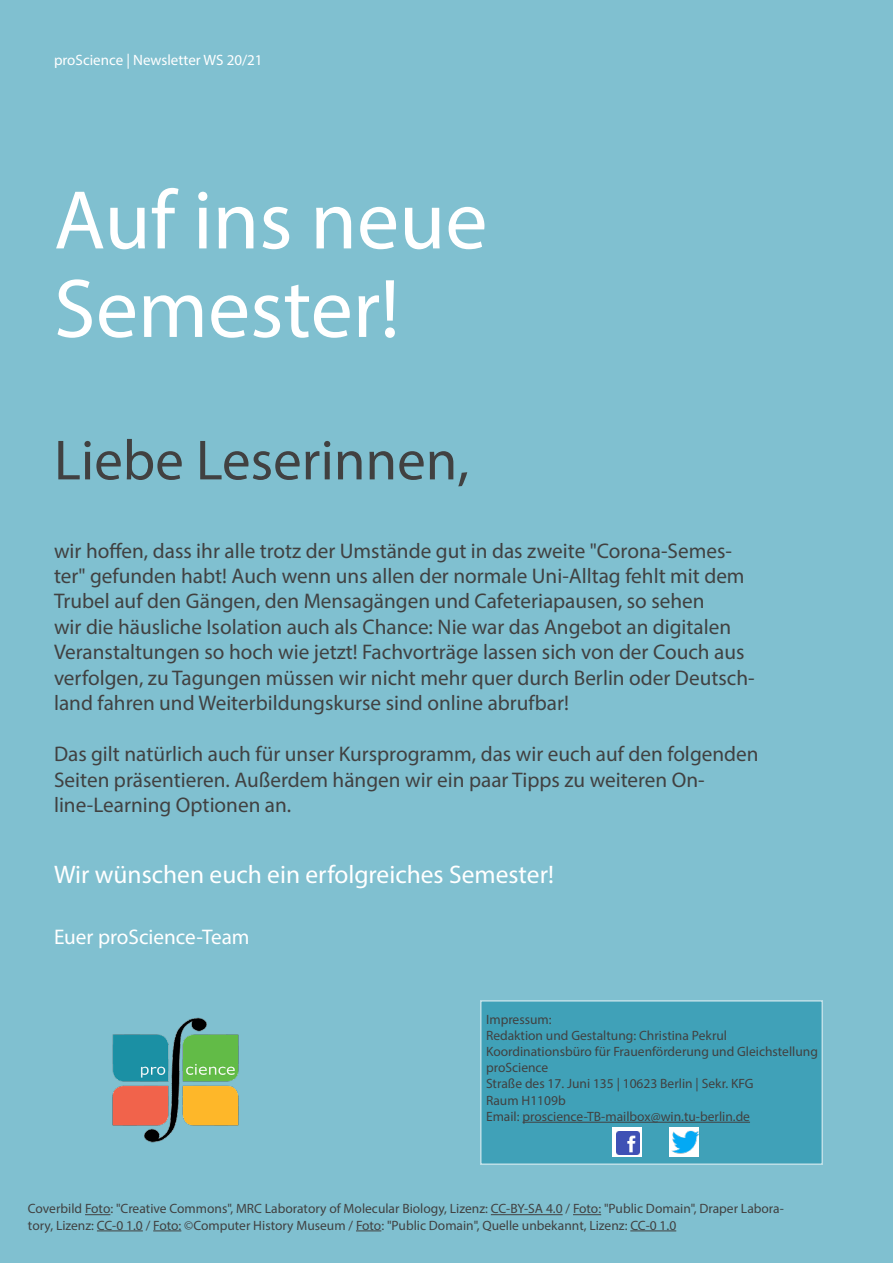
<style>
.page{position:relative;width:893px;height:1263px;background:#80c0d0}
.page>*{position:absolute;margin:0;border:0;box-sizing:border-box;transform-origin:0 0}
.Übergroßer_Überschri{font:84px/88.5px "Myriad Pro";color:#fff}
.Addressierung{font:57px "Myriad Pro";color:#414141}
.Abschlusstext{font:25.5px "Myriad Pro";color:#fff}
.Textkörper{font:21.15px/25.5px "Myriad Pro";color:#414141}
.Abschlusstext-2{font:21.15px "Myriad Pro";color:#fff}
.Musterseite_-_Fortla{font:15px "Myriad Pro";color:#fff}
.Copyright{font:13.5px/16.2px "Myriad Pro";color:#414141}
</style>
<div class="page">
<svg style="left:85px;top:1214px;width:25px;height:1px"></svg>
<hr style="left:491px;top:1214px;width:72px;height:1px;background:#414141">
<svg style="left:573px;top:1214px;width:28px;height:1px"></svg>
<hr style="left:97px;top:1230px;width:46px;height:1px;background:#414141">
<svg style="left:153px;top:1230px;width:28px;height:1px"></svg>
<svg style="left:356px;top:1230px;width:25px;height:1px"></svg>
<hr style="left:630px;top:1230px;width:46px;height:1px;background:#414141">
<div style="left:480px;top:1000px;width:343px;height:165px;background:#40a1b8"></div>
<hr style="left:522px;top:1122px;width:228px;height:1px;background:#414141">
<div style="left:613px;top:1127px;width:29px;height:29px;background:#fff"></div>
<img style="left:669px;top:1127px;width:30px;height:30px">
<img style="left:613px;top:1131px;width:29px;height:26px">
<img style="left:110px;top:1016px;width:130px;height:126px">
<p class="Musterseite_-_Fortla" style="left:54px;top:51px;width:210px">proScience | Newsletter WS 20/21</p>
<p class="Übergroßer_Überschri" style="left:54px;top:175px;width:435px">Auf ins neue<br>Semester!</p>
<p class="Addressierung" style="left:54px;top:425px;width:417px">Liebe Leserinnen,</p>
<p class="Textkörper" style="left:54px;top:537px;width:702px">wir hoffen, dass ihr alle trotz der Umstände gut in das zweite "Corona-Semes&shy;ter" gefunden habt! Auch wenn uns allen der normale Uni-Alltag fehlt mit dem Trubel auf den Gängen, den Mensagängen und Cafeteriapausen, so sehen<br>wir die häusliche Isolation auch als Chance: Nie war das Angebot an digitalen Veranstaltungen so hoch wie jetzt! Fachvorträge lassen sich von der Couch aus verfolgen, zu Tagungen müssen wir nicht mehr quer durch Berlin oder Deutsch&shy;land fahren und Weiterbildungskurse sind online abrufbar!</p>
<p class="Textkörper" style="left:54px;top:741px;width:706px">Das gilt natürlich auch für unser Kursprogramm, das wir euch auf den folgenden<br>Seiten präsentieren. Außerdem hängen wir ein paar Tipps zu weiteren On&shy;line-Learning Optionen an.</p>
<p class="Abschlusstext" style="left:54px;top:859px;width:501px">Wir wünschen euch ein erfolgreiches Semester!</p>
<p class="Abschlusstext-2" style="left:54px;top:924px;width:197px">Euer proScience-Team</p>
<p class="Copyright" style="left:486px;top:1011px;width:333px">Impressum:<br>Redaktion und Gestaltung: Christina Pekrul<br>Koordinationsbüro für Frauenförderung und Gleichstellung</p>
<p class="Copyright" style="left:486px;top:1059px;width:64px">proScience</p>
<p class="Copyright" style="left:486px;top:1075px;width:269px">Straße des 17. Juni 135 | 10623 Berlin | Sekr. KFG</p>
<p class="Copyright" style="left:486px;top:1092px;width:81px">Raum H1109b</p>
<p class="Copyright" style="left:486px;top:1108px;width:265px">Email: proscience-TB-mailbox@win.tu-berlin.de</p>
<p class="Copyright" style="left:28px;top:1200px;width:757px">Coverbild Foto: "Creative Commons", MRC Laboratory of Molecular Biology, Lizenz: CC-BY-SA 4.0 / Foto: "Public Domain", Draper Labora&shy;tory, Lizenz: CC-0 1.0 / Foto: ©Computer History Museum / Foto: "Public Domain", Quelle unbekannt, Lizenz: CC-0 1.0</p>
</div>
